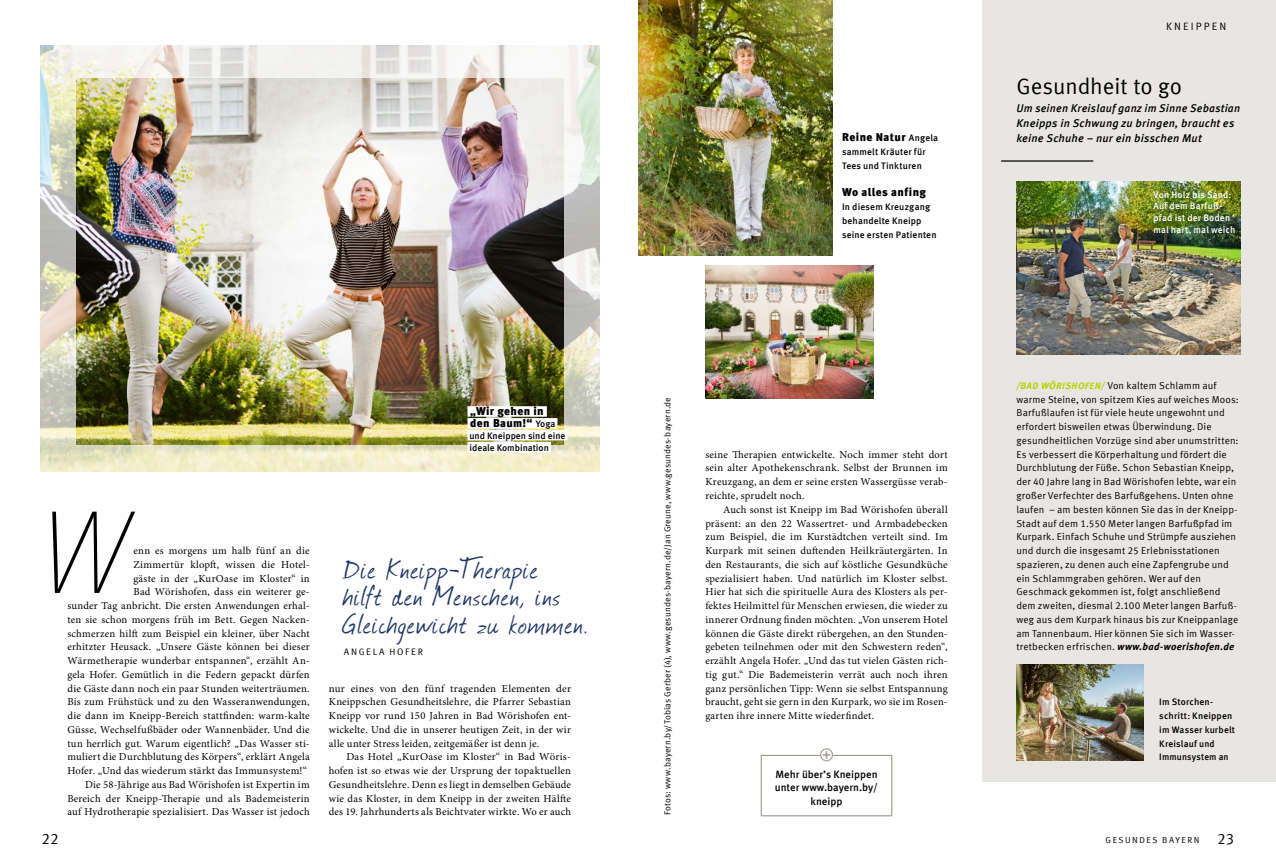
<style>
.page{position:relative;width:1276px;height:865px;background:#fff}
.page>*{position:absolute;margin:0;border:0;box-sizing:border-box;transform-origin:0 0}
.t1{font:italic 100 118.38px "Meta Offc";color:#000}
.t2{font:32.5px/27.5px "Journal";letter-spacing:.04em;color:#1f3765}
.t3{font:22.5px "Meta Offc Norm";letter-spacing:-.005em;color:#000}
.t4{font:15px "Meta Offc Norm";color:#000}
.t5{font:italic 500 11.25px/15px "Meta Offc";letter-spacing:.02em;color:#000}
.t6{font:900 11.25px/11.9px "Meta Offc";letter-spacing:.03em;color:#000}
.t7{font:10.62px/13.8px "Minion Pro";letter-spacing:.02em;color:#000;text-align:justify}
.t8{font:500 10.62px/13.8px "Meta Offc";color:#000;text-align:center}
.t9{font:10.62px "Meta Offc Norm";letter-spacing:.2em;color:#000}
.t10{font:10px/13.8px "Meta Offc Norm";letter-spacing:.01em;color:#000}
.t11{font:italic 700 10px "Meta Offc";letter-spacing:.025em;color:#000}
.t12{font:500 9.38px/13.8px "Meta Offc";letter-spacing:.01em;color:#000}
.t13{font:500 9.38px/11.9px "Meta Offc";letter-spacing:.015em;color:#fff}
.t14{font:9.38px "Meta Offc Norm";letter-spacing:.175em;color:#000}
.t15{font:8.75px "Meta Offc Norm";letter-spacing:.02em;color:#000}
.t16{font:8.75px "Meta Offc Norm";letter-spacing:.17em;color:#000}
.s1{font-weight:500;font-size:9.38px}
.s2{font-family:"Meta Offc";font-weight:700;font-style:italic;font-size:9.38px;color:#b5d200}
.s3{font-family:"Meta Offc Norm";font-weight:400;font-style:normal}
.s4{font-size:15px}
</style>
<div class="page">
<div style="left:982px;top:0;width:294px;height:781px;background:#e8e6e2"></div>
<img style="left:1016px;top:182px;width:224px;height:172px">
<img style="left:1016px;top:664px;width:127px;height:96px">
<hr style="left:1001px;top:160px;width:92px;height:2px;background:#000">
<img style="left:41px;top:46px;width:558px;height:425px">
<img style="left:706px;top:265px;width:168px;height:133px">
<img style="left:638px;top:0;width:195px;height:255px">
<img style="left:76px;top:78px;width:488px;height:366px">
<div style="left:467px;top:406px;width:80px;height:10px;background:#fff"></div>
<div style="left:467px;top:418px;width:90px;height:10px;background:#fff"></div>
<div style="left:467px;top:430px;width:100px;height:10px;background:#fff"></div>
<div style="left:467px;top:442px;width:84px;height:10px;background:#fff"></div>
<hr style="left:761px;top:755px;width:131px;height:1px;background:#908a7e">
<hr style="left:761px;top:755px;width:1px;height:60px;background:#908a7e">
<hr style="left:891px;top:755px;width:1px;height:60px;background:#908a7e">
<hr style="left:761px;top:815px;width:131px;height:1px;background:#908a7e">
<svg style="left:820px;top:749px;width:12px;height:11px"></svg>
<div style="left:820px;top:748px;width:13px;height:13px;border:1px solid #aba59c;border-radius:50%"></div>
<svg style="left:823px;top:751px;width:7px;height:7px"></svg>
<p class="t6" style="left:470px;top:406px;width:86px">„Wir gehen in den Baum!“ <span class="s1">Yoga</span></p>
<p class="t12" style="left:469px;top:430px;width:97px;line-height:11.9px">und Kneippen sind eine ideale Kombination</p>
<h1 class="t1" style="left:39px;top:487px;width:88px">W</h1>
<p class="t7" style="left:67px;top:544px;width:244px;text-align:right">enn es morgens um halb fünf an die<br>Zimmertür klopft, wissen die Hotel-<br>gäste in der „KurOase im Kloster“ in<br>Bad Wörishofen, dass ein weiterer ge-<br>sunder Tag anbricht. Die ersten Anwendungen erhal&shy;ten sie schon morgens früh im Bett. Gegen Nacken&shy;schmerzen hilft zum Beispiel ein kleiner, über Nacht erhitzter Heusack. „Unsere Gäste können bei dieser Wärmetherapie wunderbar entspannen“, erzählt An&shy;gela Hofer. Gemütlich in die Federn gepackt dürfen die Gäste dann noch ein paar Stunden weiterträumen.<br>Bis zum Frühstück und zu den Wasseranwendungen, die dann im Kneipp-Bereich stattfinden: warm-kalte Güsse, Wechselfußbäder oder Wannenbäder. Und die tun herrlich gut. Warum eigentlich? „Das Wasser sti&shy;muliert die Durchblutung des Körpers“, erklärt Angela Hofer. „Und das wiederum stärkt das Immunsystem!“ Die 58-Jährige aus Bad Wörishofen ist Expertin im Bereich der Kneipp-Therapie und als Bademeisterin auf Hydrotherapie spezialisiert. Das Wasser ist jedoch</p>
<h2 class="t2" style="left:344px;top:554px;width:246px">Die Kneipp-Therapie<br>hilft den Menschen, ins<br>Gleichgewicht zu kommen.</h2>
<p class="t14" style="left:344px;top:646px;width:81px">ANGELA HOFER</p>
<p class="t7" style="left:329px;top:681px;width:244px">nur eines von den fünf tragenden Elementen der Kneippschen Gesundheitslehre, die Pfarrer Sebastian Kneipp vor rund 150 Jahren in Bad Wörishofen ent&shy;wickelte. Und die in unserer heutigen Zeit, in der wir alle unter Stress leiden, zeitgemäßer ist denn je.</p>
<p class="t7" style="left:329px;top:750px;width:244px;text-indent:18px">Das Hotel „KurOase im Kloster“ in Bad Wöris&shy;hofen ist so etwas wie der Ursprung der topaktuellen Gesundheitslehre. Denn es liegt in demselben Gebäude wie das Kloster, in dem Kneipp in der zweiten Hälfte des 19. Jahrhunderts als Beichtvater wirkte. Wo er auch</p>
<h3 class="t4" style="left:42px;top:829px;width:19px">22</h3>
<p class="t6" style="left:842px;top:132px;width:98px">Reine Natur <span class="s1">Angela</span></p>
<p class="t12" style="left:842px;top:145px;width:85px">sammelt Kräuter für<br>Tees und Tinkturen</p>
<p class="t6" style="left:842px;top:187px;width:85px">Wo alles anfing</p>
<p class="t12" style="left:842px;top:200px;width:96px">In diesem Kreuzgang behandelte Kneipp seine ersten Patienten</p>
<p class="t15" style="left:662px;top:815px;width:420px;rotate:-90deg">Fotos: www.bayern.by/Tobias Gerber (4), www.gesundes-bayern.de/Jan Greune, www.gesundes-bayern.de</p>
<p class="t7" style="left:705px;top:447px;width:244px">seine Therapien entwickelte. Noch immer steht dort sein alter Apothekenschrank. Selbst der Brunnen im Kreuzgang, an dem er seine ersten Wassergüsse verab&shy;reichte, sprudelt noch.</p>
<p class="t7" style="left:705px;top:502px;width:244px;text-indent:18px">Auch sonst ist Kneipp im Bad Wörishofen überall präsent: an den 22 Wassertret- und Armbadebecken zum Beispiel, die im Kurstädtchen verteilt sind. Im Kurpark mit seinen duftenden Heilkräutergärten. In den Restaurants, die sich auf köstliche Gesundküche spezialisiert haben. Und natürlich im Kloster selbst.<br>Hier hat sich die spirituelle Aura des Klosters als per&shy;fektes Heilmittel für Menschen erwiesen, die wieder zu innerer Ordnung finden möchten. „Von unserem Hotel können die Gäste direkt rübergehen, an den Stunden&shy;gebeten teilnehmen oder mit den Schwestern reden“, erzählt Angela Hofer. „Und das tut vielen Gästen rich&shy;tig gut.“ Die Bademeisterin verrät auch noch ihren ganz persönlichen Tipp: Wenn sie selbst Entspannung braucht, geht sie gern in den Kurpark, wo sie im Rosen&shy;garten ihre innere Mitte wiederfindet.</p>
<p class="t8" style="left:775px;top:767px;width:105px">Mehr über’s Kneippen unter www.bayern.by/ kneipp</p>
<p class="t9" style="left:1166px;top:20px;width:62px">KNEIPPEN</p>
<h3 class="t3" style="left:1016px;top:73px;width:167px">Gesundheit to go</h3>
<p class="t5" style="left:1016px;top:101px;width:225px">Um seinen Kreislauf ganz im Sinne Sebastian<br>Kneipps in Schwung zu bringen, braucht es keine Schuhe – nur ein bisschen Mut</p>
<p class="t13" style="left:1153px;top:189px;width:83px">Von Holz bis Sand:<br>Auf dem Barfuß&shy;pfad ist der Boden mal hart, mal weich</p>
<p class="t10" style="left:1016px;top:379px;width:224px"><span class="s2">/BAD WÖRISHOFEN/</span> Von kaltem Schlamm auf warme Steine, von spitzem Kies auf weiches Moos:<br>Barfußlaufen ist für viele heute ungewohnt und erfordert bisweilen etwas Überwindung. Die gesundheitlichen Vorzüge sind aber unumstritten:<br>Es verbessert die Körperhaltung und fördert die Durchblutung der Füße. Schon Sebastian Kneipp, der 40 Jahre lang in Bad Wörishofen lebte, war ein großer Verfechter des Barfußgehens. Unten ohne laufen – am besten können Sie das in der Kneipp-Stadt auf dem 1.550 Meter langen Barfußpfad im Kurpark. Einfach Schuhe und Strümpfe ausziehen und durch die insgesamt 25 Erlebnisstationen spazieren, zu denen auch eine Zapfengrube und ein Schlammgraben gehören. Wer auf den Geschmack gekommen ist, folgt anschließend dem zweiten, diesmal 2.100 Meter langen Barfuß&shy;weg aus dem Kurpark hinaus bis zur Kneippanlage am Tannenbaum. Hier können Sie sich im Wasser-</p>
<p class="t11" style="left:1016px;top:641px;width:219px"><span class="s3">tretbecken erfrischen.</span> www.bad-woerishofen.de</p>
<p class="t12" style="left:1159px;top:695px;width:77px">Im Storchen&shy;schritt: Kneippen im Wasser kurbelt<br>Kreislauf und<br>Immunsystem an</p>
<p class="t16" style="left:1105px;top:835px;width:130px">GESUNDES BAYERN <span class="s4">23</span></p>
</div>
